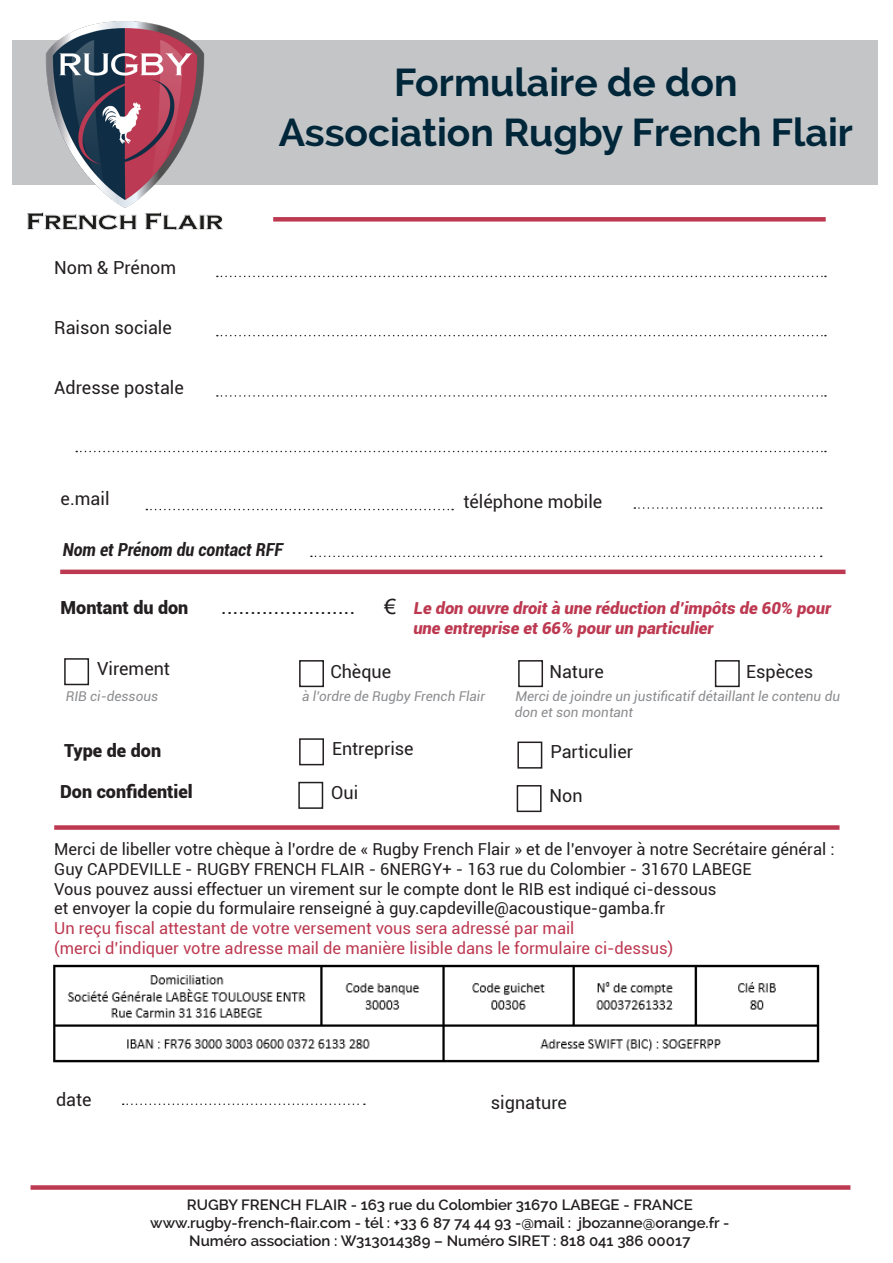
<style>
.page{position:relative;width:893px;height:1263px;background:#fff}
.page>*{position:absolute;margin:0;border:0;box-sizing:border-box;transform-origin:0 0}
.t1{font:700 39px "Raleway";color:#00263a}
.t2{font:21px "Arial";color:#231f20}
.t3{font:18px "Roboto";color:#231f20}
.t4{font:900 18px "Roboto";color:#231f20}
.t5{font:italic 700 condensed 18px "Roboto";color:#231f20}
.t6{font:16.5px/19.8px "Roboto";color:#231f20}
.t7{font:16.5px "Roboto";color:#bd3951}
.t8{font:italic 900 16.5px "Roboto";color:#bd3951}
.t9{font:600 15px "Raleway";color:#231f20}
.t10{font:italic 13.5px/16.2px "Roboto";color:#8a8c8f}
.s1{font-family:"Arial";font-weight:400;font-style:normal;font-size:21px;color:#231f20}
</style>
<div class="page">
<div style="left:13px;top:40px;width:865px;height:144px;background:#c4c5c7"></div>
<img style="left:28px;top:21px;width:194px;height:208px">
<svg style="left:217px;top:276px;width:609px;height:1px"></svg>
<svg style="left:217px;top:335px;width:609px;height:1px"></svg>
<svg style="left:217px;top:395px;width:609px;height:2px"></svg>
<svg style="left:76px;top:451px;width:750px;height:1px"></svg>
<svg style="left:146px;top:509px;width:307px;height:1px"></svg>
<svg style="left:634px;top:507px;width:188px;height:2px"></svg>
<img style="left:53px;top:964px;width:767px;height:99px">
<svg style="left:123px;top:1103px;width:242px;height:2px"></svg>
<div style="left:31px;top:1185px;width:819px;height:5px;background:#bd3951"></div>
<div style="left:273px;top:217px;width:553px;height:5px;background:#bd3951"></div>
<div style="left:54px;top:825px;width:785px;height:5px;background:#bd3951"></div>
<svg style="left:311px;top:556px;width:511px;height:1px"></svg>
<div style="left:64px;top:658px;width:25px;height:27px;border:2px solid #231f20"></div>
<div style="left:299px;top:660px;width:25px;height:27px;border:2px solid #231f20"></div>
<div style="left:518px;top:660px;width:25px;height:27px;border:2px solid #231f20"></div>
<div style="left:715px;top:660px;width:25px;height:27px;border:2px solid #231f20"></div>
<div style="left:299px;top:738px;width:25px;height:27px;border:2px solid #231f20"></div>
<div style="left:517px;top:741px;width:25px;height:28px;border:2px solid #231f20"></div>
<hr style="left:60px;top:570px;width:785px;height:4px;background:#bd3951">
<div style="left:298px;top:782px;width:25px;height:27px;border:2px solid #231f20"></div>
<div style="left:517px;top:785px;width:25px;height:27px;border:2px solid #231f20"></div>
<p class="t3" style="left:54px;top:255px;width:123px">Nom &amp; Prénom</p>
<p class="t3" style="left:54px;top:314px;width:119px">Raison sociale</p>
<p class="t3" style="left:54px;top:375px;width:131px">Adresse postale</p>
<p class="t1" style="left:394px;top:60px;width:345px">Formulaire de don</p>
<p class="t1" style="left:279px;top:110px;width:576px">Association Rugby French Flair</p>
<p class="t3" style="left:61px;top:486px;width:50px">e.mail</p>
<p class="t3" style="left:463px;top:489px;width:140px">téléphone mobile</p>
<p class="t5" style="left:63px;top:537px;width:222px">Nom et Prénom du contact RFF</p>
<p class="t4" style="left:61px;top:595px;width:129px">Montant du don</p>
<p class="t2" style="left:221px;top:593px;width:136px">.......................</p>
<p class="t8" style="left:385px;top:596px;width:448px"><span class="s1">€</span> Le don ouvre droit à une réduction d’impôts de 60% pour</p>
<p class="t8" style="left:413px;top:616px;width:302px">une entreprise et 66% pour un particulier</p>
<p class="t3" style="left:97px;top:656px;width:74px">Virement</p>
<p class="t3" style="left:330px;top:659px;width:62px">Chèque</p>
<p class="t3" style="left:549px;top:659px;width:56px">Nature</p>
<p class="t3" style="left:746px;top:659px;width:69px">Espèces</p>
<p class="t10" style="left:66px;top:688px;width:94px">RIB ci-dessous</p>
<p class="t10" style="left:302px;top:688px;width:184px">à l’ordre de Rugby French Flair</p>
<p class="t10" style="left:515px;top:688px;width:327px">Merci de joindre un justificatif détaillant le contenu du don et son montant</p>
<p class="t4" style="left:64px;top:738px;width:98px">Type de don</p>
<p class="t3" style="left:332px;top:736px;width:83px">Entreprise</p>
<p class="t3" style="left:550px;top:739px;width:84px">Particulier</p>
<p class="t4" style="left:60px;top:779px;width:134px">Don confidentiel</p>
<p class="t3" style="left:331px;top:779px;width:29px">Oui</p>
<p class="t3" style="left:550px;top:783px;width:35px">Non</p>
<p class="t6" style="left:54px;top:839px;width:782px">Merci de libeller votre chèque à l’ordre de « Rugby French Flair » et de l’envoyer à notre Secrétaire général :<br>Guy CAPDEVILLE - RUGBY FRENCH FLAIR - 6NERGY+ - 163 rue du Colombier - 31670 LABEGE</p>
<p class="t6" style="left:54px;top:878px;width:664px">Vous pouvez aussi effectuer un virement sur le compte dont le RIB est indiqué ci-dessous</p>
<p class="t6" style="left:54px;top:898px;width:613px">et envoyer la copie du formulaire renseigné à guy.capdeville@acoustique-gamba.fr</p>
<p class="t7" style="left:54px;top:917px;width:522px">Un reçu fiscal attestant de votre versement vous sera adressé par mail</p>
<p class="t7" style="left:54px;top:936px;width:621px">(merci d’indiquer votre adresse mail de manière lisible dans le formulaire ci-dessus)</p>
<p class="t3" style="left:56px;top:1087px;width:37px">date</p>
<p class="t3" style="left:491px;top:1089px;width:78px">signature</p>
<p class="t9" style="left:187px;top:1196px;width:508px">RUGBY FRENCH FLAIR - 163 rue du Colombier 31670 LABEGE - FRANCE</p>
<p class="t9" style="left:150px;top:1214px;width:581px">www.rugby-french-flair.com - tél : +33 6 87 74 44 93 -@mail : jbozanne@orange.fr -</p>
<p class="t9" style="left:189px;top:1232px;width:503px">Numéro association : W313014389 – Numéro SIRET : 818 041 386 00017</p>
</div>
